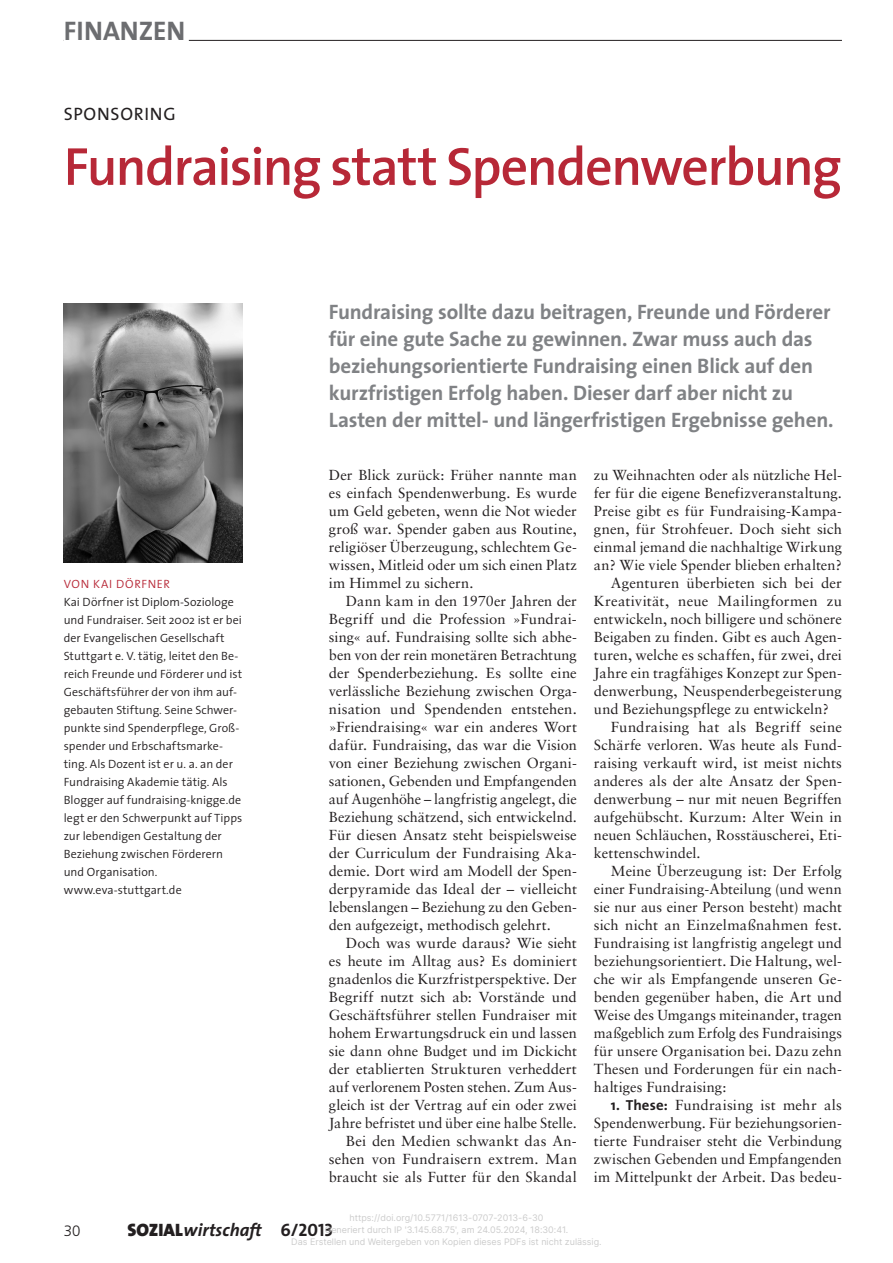
<style>
.page{position:relative;width:893px;height:1263px;background:#fff}
.page>*{position:absolute;margin:0;border:0;box-sizing:border-box;transform-origin:0 0}
.t1{font:600 54px "The Sans";letter-spacing:-.03em;color:#b72837}
.t2{font:27px "The Sans Bold Caps";color:#6c6d70}
.t3{font:700 21px/27px "The Sans";letter-spacing:-.01em;color:#808285}
.t4{font:italic 700 18px "The Sans";color:#231f20}
.t5{font:18px "The Sans";letter-spacing:.045em;color:#231f20}
.t6{font:300 15px "Frutiger";color:#231f20}
.t7{font:14.55px/18px "Sabon LT Std";letter-spacing:.005em;color:#231f20;text-align:justify}
.t8{font:300 12px/18px "The Sans";color:#231f20}
.t9{font:300 12px "The Sans";color:#b72837}
.t10{font:9px/12px "Inter";color:#ccc;text-align:center}
.s1{font-family:"The Sans";font-weight:700}
.s2{font-weight:900;font-style:normal}
.s3{font-family:"The Sans Bold Caps";font-weight:400;font-style:normal}
</style>
<div class="page">
<hr style="left:64px;top:40px;width:778px;height:1px;background:#231f20">
<hr style="left:64px;top:38px;width:125px;height:3px;background:#fff">
<img style="left:64px;top:303px;width:178px;height:259px">
<h2 class="t2" style="left:64px;top:8px;width:123px">FINANZEN</h2>
<p class="t5" style="left:64px;top:102px;width:111px">SPONSORI NG</p>
<h1 class="t1" style="left:64px;top:122px;width:780px">Fundraising statt Spendenwerbung</h1>
<p class="t3" style="left:329px;top:299px;width:506px">Fundraising sollte dazu beitragen, Freunde und Förderer für eine gute Sache zu gewinnen. Zwar muss auch das beziehungsorientierte Fundraising einen Blick auf den kurzfristigen Erfolg haben. Dieser darf aber nicht zu Lasten der mittel- und längerfristigen Ergebnisse gehen.</p>
<p class="t7" style="left:329px;top:466px;width:250px">Der Blick zurück: Früher nannte man es einfach Spendenwerbung. Es wurde um Geld gebeten, wenn die Not wieder groß war. Spender gaben aus Routine, religiöser Überzeugung, schlechtem Ge&shy;wissen, Mitleid oder um sich einen Platz im Himmel zu sichern.</p>
<p class="t7" style="left:329px;top:592px;width:250px;text-indent:17px">Dann kam in den 1970er Jahren der Begriff und die Profession »Fundrai&shy;sing« auf. Fundraising sollte sich abhe&shy;ben von der rein monetären Betrachtung der Spenderbeziehung. Es sollte eine verlässliche Beziehung zwischen Orga&shy;nisation und Spendenden entstehen. »Friendraising« war ein anderes Wort dafür. Fundraising, das war die Vision von einer Beziehung zwischen Organi&shy;sationen, Gebenden und Empfangenden auf Augenhöhe – langfristig angelegt, die Beziehung schätzend, sich entwickelnd.<br>Für diesen Ansatz steht beispielsweise der Curriculum der Fundraising Aka&shy;demie. Dort wird am Modell der Spen&shy;derpyramide das Ideal der – vielleicht lebenslangen – Beziehung zu den Geben&shy;den aufgezeigt, methodisch gelehrt.</p>
<p class="t7" style="left:329px;top:934px;width:250px;text-align:right">Doch was wurde daraus? Wie sieht<br>es heute im Alltag aus? Es dominiert gnadenlos die Kurzfristperspektive. Der Begriff nutzt sich ab: Vorstände und Geschäftsführer stellen Fundraiser mit hohem Erwartungsdruck ein und lassen sie dann ohne Budget und im Dickicht der etablierten Strukturen verheddert auf verlorenem Posten stehen. Zum Aus&shy;gleich ist der Vertrag auf ein oder zwei Jahre befristet und über eine halbe Stelle.<br>Bei den Medien schwankt das An&shy;sehen von Fundraisern extrem. Man braucht sie als Futter für den Skandal</p>
<p class="t7" style="left:594px;top:466px;width:250px">zu Weihnachten oder als nützliche Hel-</p>
<p class="t7" style="left:594px;top:484px;width:250px">fer für die eigene Benefizveranstaltung.</p>
<p class="t7" style="left:594px;top:502px;width:250px">Preise gibt es für Fundraising-Kampa-</p>
<p class="t7" style="left:594px;top:520px;width:250px">gnen, für Strohfeuer. Doch sieht sich</p>
<p class="t7" style="left:594px;top:538px;width:250px">einmal jemand die nachhaltige Wirkung</p>
<p class="t7" style="left:594px;top:556px;width:250px">an? Wie viele Spender blieben erhalten?</p>
<p class="t7" style="left:611px;top:574px;width:232px">Agenturen überbieten sich bei der</p>
<p class="t7" style="left:594px;top:592px;width:249px">Kreativität, neue Mailingformen zu</p>
<p class="t7" style="left:594px;top:610px;width:250px">entwickeln, noch billigere und schönere</p>
<p class="t7" style="left:594px;top:628px;width:250px">Beigaben zu finden. Gibt es auch Agen-</p>
<p class="t7" style="left:594px;top:646px;width:250px">turen, welche es schaffen, für zwei, drei</p>
<p class="t7" style="left:594px;top:664px;width:250px">Jahre ein tragfähiges Konzept zur Spen-</p>
<p class="t7" style="left:594px;top:682px;width:250px">denwerbung, Neuspenderbegeisterung</p>
<p class="t7" style="left:594px;top:700px;width:237px">und Beziehungspflege zu entwickeln?</p>
<p class="t7" style="left:611px;top:718px;width:233px">Fundraising hat als Begriff seine</p>
<p class="t7" style="left:594px;top:736px;width:250px">Schärfe verloren. Was heute als Fund-</p>
<p class="t7" style="left:594px;top:754px;width:250px">raising verkauft wird, ist meist nichts</p>
<p class="t7" style="left:594px;top:772px;width:250px">anderes als der alte Ansatz der Spen-</p>
<p class="t7" style="left:594px;top:790px;width:250px">denwerbung – nur mit neuen Begriffen</p>
<p class="t7" style="left:594px;top:808px;width:250px">aufgehübscht. Kurzum: Alter Wein in</p>
<p class="t7" style="left:594px;top:826px;width:250px">neuen Schläuchen, Rosstäuscherei, Eti-</p>
<p class="t7" style="left:594px;top:844px;width:108px">kettenschwindel.</p>
<p class="t7" style="left:611px;top:862px;width:232px">Meine Überzeugung ist: Der Erfolg</p>
<p class="t7" style="left:594px;top:880px;width:250px">einer Fundraising-Abteilung (und wenn</p>
<p class="t7" style="left:594px;top:898px;width:250px">sie nur aus einer Person besteht) macht</p>
<p class="t7" style="left:594px;top:916px;width:250px">sich nicht an Einzelmaßnahmen fest.</p>
<p class="t7" style="left:594px;top:934px;width:250px">Fundraising ist langfristig angelegt und</p>
<p class="t7" style="left:594px;top:952px;width:250px">beziehungsorientiert. Die Haltung, wel-</p>
<p class="t7" style="left:594px;top:970px;width:250px">che wir als Empfangende unseren Ge-</p>
<p class="t7" style="left:594px;top:988px;width:250px">benden gegenüber haben, die Art und</p>
<p class="t7" style="left:594px;top:1006px;width:250px">Weise des Umgangs miteinander, tragen</p>
<p class="t7" style="left:594px;top:1024px;width:250px">maßgeblich zum Erfolg des Fundraisings</p>
<p class="t7" style="left:594px;top:1042px;width:250px">für unsere Organisation bei. Dazu zehn</p>
<p class="t7" style="left:594px;top:1060px;width:250px">Thesen und Forderungen für ein nach-</p>
<p class="t7" style="left:594px;top:1078px;width:134px">haltiges Fundraising:</p>
<p class="t7" style="left:594px;top:1096px;width:250px;text-indent:17px"><span class="s1">1. These:</span> Fundraising ist mehr als Spendenwerbung. Für beziehungsorien&shy;tierte Fundraiser steht die Verbindung zwischen Gebenden und Empfangenden im Mittelpunkt der Arbeit. Das bedeu-</p>
<p class="t10" style="left:291px;top:1212px;width:312px">https://doi.org/10.5771/1613-0707-2013-6-30<br>Generiert durch IP '3.145.68.75', am 24.05.2024, 18:30:41.<br>Das Erstellen und Weitergeben von Kopien dieses PDFs ist nicht zulässig.</p>
<p class="t9" style="left:64px;top:574px;width:70px">Von Kai Dörfner</p>
<p class="t8" style="left:64px;top:593px;width:180px">Kai Dörfner ist Diplom-Soziologe und Fundraiser. Seit 2002 ist er bei der Evangelischen Gesellschaft<br>Stuttgart e. V. tätig, leitet den Be&shy;reich Freunde und Förderer und ist<br>Geschäftsführer der von ihm auf&shy;gebauten Stiftung. Seine Schwer&shy;punkte sind Spenderpflege, Groß&shy;spender und Erbschaftsmarke&shy;ting. Als Dozent ist er u. a. an der<br>Fundraising Akademie tätig. Als<br>Blogger auf fundraising-knigge.de legt er den Schwerpunkt auf Tipps zur lebendigen Gestaltung der<br>Beziehung zwischen Förderern und Organisation. www.eva-stuttgart.de</p>
<p class="t6" style="left:64px;top:1222px;width:18px">30</p>
<p class="t4" style="left:128px;top:1215px;width:207px"><span class="s2">SOZIAL</span>wirtschaft <span class="s3">6/2013</span></p>
</div>
